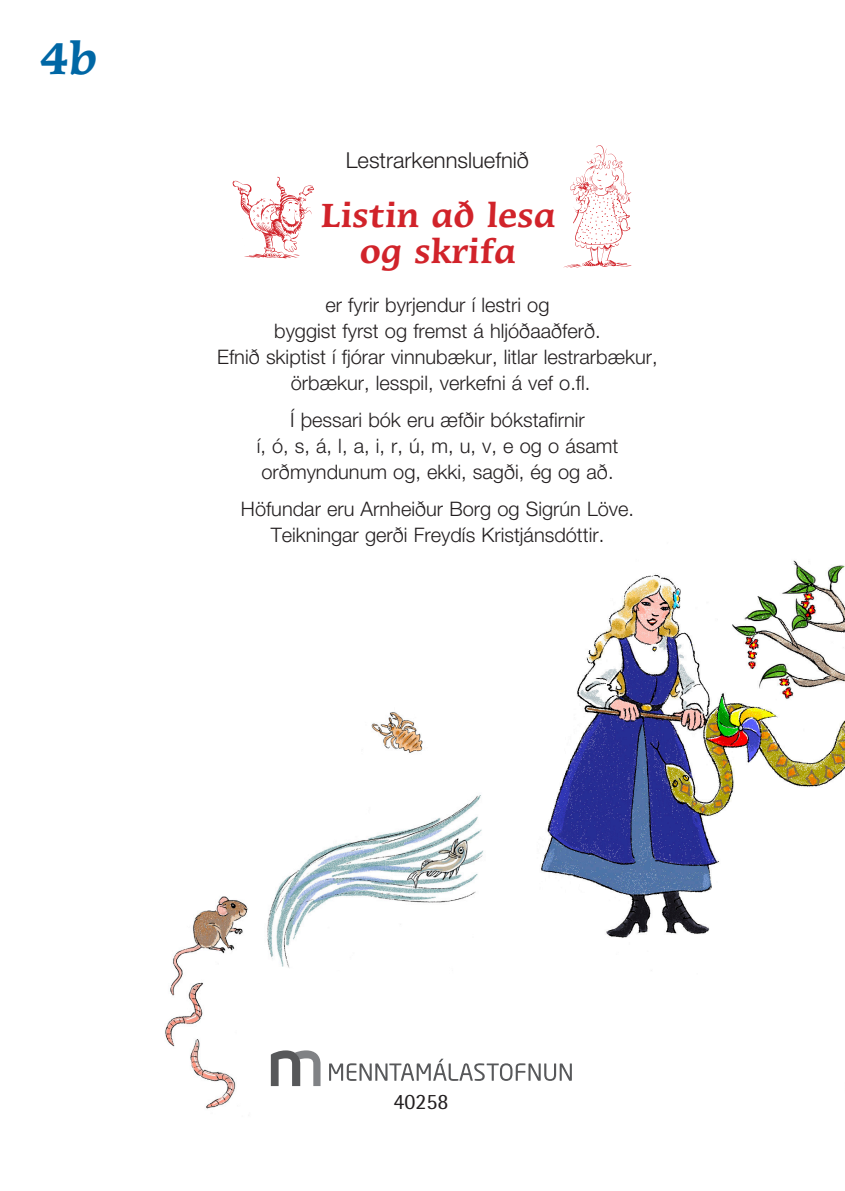
<style>
.page{position:relative;width:845px;height:1191px;background:#fff}
.page>*{position:absolute;margin:0;border:0;box-sizing:border-box;transform-origin:0 0}
.t1{font:700 48px "Mirarae BT";color:#0067a5}
.t2{font:700 36px/36px "Mirarae BT";color:#d1232a;text-align:center}
.t3{font:300 22px "Helvetica Neue";color:#231f20}
.t4{font:22px "Rotis Semi Sans";color:#231f20}
.t5{font:300 20px/26px "Helvetica Neue";color:#231f20;text-align:center}
</style>
<div class="page">
<img style="left:541px;top:560px;width:304px;height:378px">
<img style="left:563px;top:145px;width:69px;height:123px">
<img style="left:232px;top:176px;width:82px;height:83px">
<img style="left:165px;top:896px;width:83px;height:213px">
<img style="left:267px;top:795px;width:216px;height:173px">
<img style="left:371px;top:712px;width:52px;height:41px">
<svg style="left:329px;top:1058px;width:243px;height:23px"></svg>
<svg style="left:271px;top:1050px;width:49px;height:36px"></svg>
<h1 class="t1" style="left:39px;top:31px;width:59px">4b</h1>
<p class="t3" style="left:346px;top:147px;width:185px">Lestrarkennsluefnið</p>
<h2 class="t2" style="left:320px;top:197px;width:237px">Listin að lesa og skrifa</h2>
<p class="t5" style="left:217px;top:291px;width:442px">er fyrir byrjendur í lestri og<br>byggist fyrst og fremst á hljóðaaðferð.<br>Efnið skiptist í fjórar vinnubækur, litlar lestrarbækur, örbækur, lesspil, verkefni á vef o.fl.</p>
<p class="t5" style="left:257px;top:406px;width:363px">Í þessari bók eru æfðir bókstafirnir<br>í, ó, s, á, l, a, i, r, ú, m, u, v, e og o ásamt orðmyndunum og, ekki, sagði, ég og að.</p>
<p class="t5" style="left:241px;top:496px;width:395px">Höfundar eru Arnheiður Borg og Sigrún Löve.<br>Teikningar gerði Freydís Kristjánsdóttir.</p>
<p class="t4" style="left:393px;top:1088px;width:57px">40258</p>
</div>
